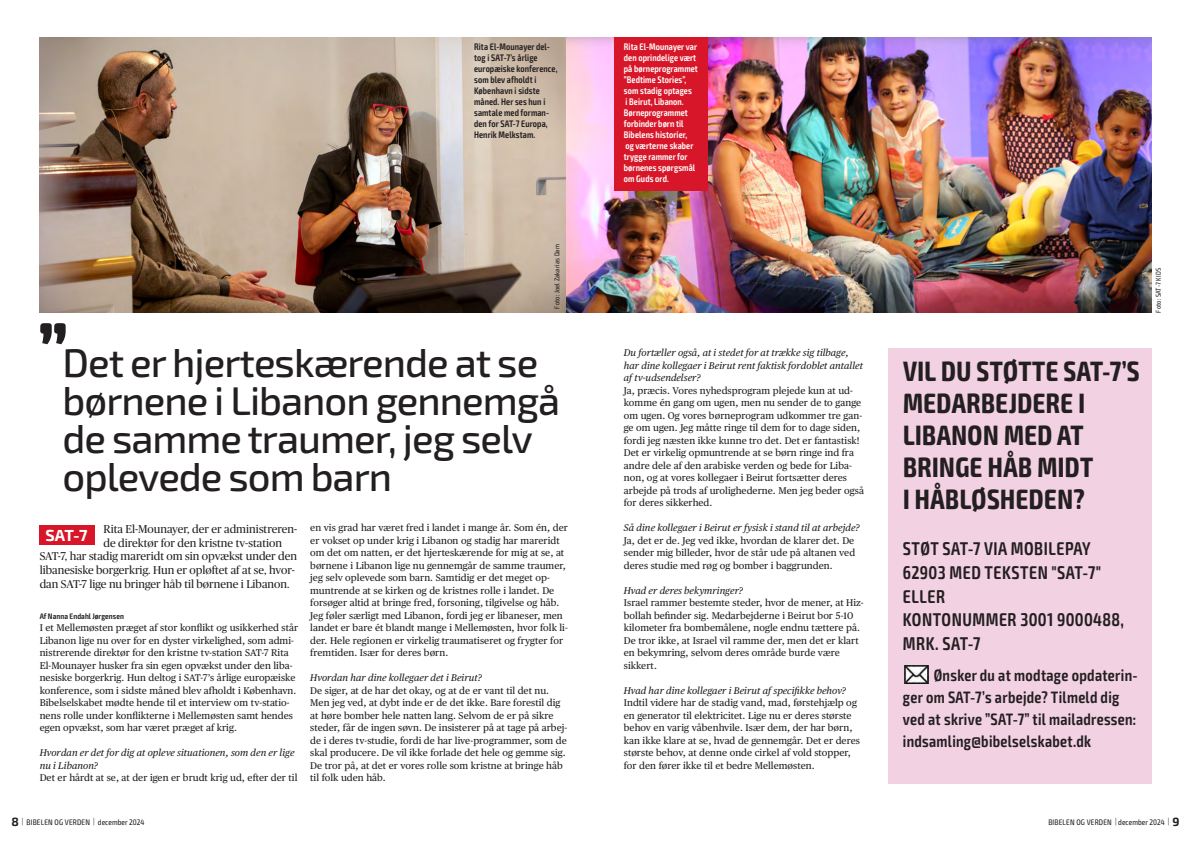
<style>
.page{position:relative;width:1191px;height:842px;background:#fff}
.page>*{position:absolute;margin:0;border:0;box-sizing:border-box;transform-origin:0 0}
.Rubrik{font:600 expanded 83.7px "Exo 2";color:#231f20;scale:1.1 1}
.Rubrik-2{font:500 40px/38px "Exo 2";letter-spacing:-.025em;color:#231f20}
.Faktatekst_billedtekst{font:700 condensed 28px/32px "Exo 2";letter-spacing:.02em;color:#231f20;scale:.94 1}
.Faktatekst_billedtekst-2{font:600 condensed 18.5px/23.8px "Exo 2";letter-spacing:.03em;color:#231f20;scale:.94 1}
.Faktatekst_billedtekst-3{font:600 condensed 16.5px/22px "Exo 2";letter-spacing:.02em;color:#231f20;scale:.94 1}
.Brødtekst{font:700 16px "Exo 2";color:#fff}
.Ny_indledning{font:11.4px "Publico";color:#231f20}
.Brødtekst_u_indryk{font:9.8px/12.5px "Publico Text";letter-spacing:.005em;color:#231f20}
.Brødtekst_u_indryk-2{font:italic 9.8px/12.5px "Publico Text";letter-spacing:.005em;color:#231f20}
.Faktatekst_billedtekst-4{font:600 condensed 9.5px/11px "Exo 2";letter-spacing:.01em;color:#fff;scale:.94 1}
.Faktatekst_billedtekst-5{font:600 condensed 9.5px/11px "Exo 2";letter-spacing:.01em;color:#231f20;scale:.94 1}
.t1{font:condensed 8px "Exo 2";letter-spacing:.025em;color:#231f20}
.Byline{font:600 condensed 8px "Exo 2";letter-spacing:.01em;color:#231f20}
.Fotobyline{font:condensed 7px "Exo 2";letter-spacing:.025em;color:#231f20}
.s1{font-weight:700;font-stretch:normal;font-size:12px}
.s2{font-weight:300}
</style>
<div class="page">
<div style="left:888px;top:348px;width:263px;height:436px;background:#f2d1e3"></div>
<img style="left:40px;top:37px;width:1111px;height:275px">
<div style="left:40px;top:525px;width:55px;height:20px;background:#d71729"></div>
<div style="left:614px;top:37px;width:94px;height:153px;background:#d71729"></div>
<img style="left:904px;top:666px;width:24px;height:17px">
<p class="Faktatekst_billedtekst-5" style="left:474px;top:41px;width:90px">Rita El-Mounayer del&shy;tog i SAT-7’s årlige europæiske konference, som blev afholdt i<br>København i sidste måned. Her ses hun i samtale med forman&shy;den for SAT-7 Europa,<br>Henrik Melkstam.</p>
<p class="Rubrik" style="left:35px;top:304px;width:36px">’’</p>
<p class="Fotobyline" style="left:553px;top:308px;width:66px;rotate:-90deg">Foto: Joel Zakarias Dam</p>
<p class="Rubrik-2" style="left:63px;top:342px;width:499px">Det er hjerteskærende at se børnene i Libanon gennemgå de samme traumer, jeg selv oplevede som barn</p>
<p class="Ny_indledning" style="left:103px;top:523px;width:195px">Rita El-Mounayer, der er administreren-</p>
<p class="Ny_indledning" style="left:103px;top:536px;width:180px">de direktør for den kristne tv-station</p>
<p class="Ny_indledning" style="left:40px;top:550px;width:259px">SAT-7, har stadig mareridt om sin opvækst under den</p>
<p class="Ny_indledning" style="left:40px;top:564px;width:257px">libanesiske borgerkrig. Hun er opløftet af at se, hvor-</p>
<p class="Ny_indledning" style="left:40px;top:577px;width:251px">dan SAT-7 lige nu bringer håb til børnene i Libanon.</p>
<p class="Brødtekst_u_indryk" style="left:310px;top:522px;width:259px">en vis grad har været fred i landet i mange år. Som én, der er vokset op under krig i Libanon og stadig har mareridt om det om natten, er det hjerteskærende for mig at se, at børnene i Libanon lige nu gennemgår de samme traumer, jeg selv oplevede som barn. Samtidig er det meget op&shy;muntrende at se kirken og de kristnes rolle i landet. De forsøger altid at bringe fred, forsoning, tilgivelse og håb.<br>Jeg føler særligt med Libanon, fordi jeg er libaneser, men landet er bare ét blandt mange i Mellemøsten, hvor folk li&shy;der. Hele regionen er virkelig traumatiseret og frygter for fremtiden. Især for deres børn.</p>
<p class="Brødtekst_u_indryk-2" style="left:310px;top:671px;width:173px">Hvordan har dine kollegaer det i Beirut?</p>
<p class="Brødtekst_u_indryk" style="left:310px;top:684px;width:258px">De siger, at de har det okay, og at de er vant til det nu.<br>Men jeg ved, at dybt inde er de det ikke. Bare forestil dig at høre bomber hele natten lang. Selvom de er på sikre steder, får de ingen søvn. De insisterer på at tage på arbej&shy;de i deres tv-studie, fordi de har live-programmer, som de skal producere. De vil ikke forlade det hele og gemme sig.<br>De tror på, at det er vores rolle som kristne at bringe håb til folk uden håb.</p>
<p class="Brødtekst" style="left:45px;top:523px;width:44px">SAT-7</p>
<p class="Byline" style="left:40px;top:611px;width:86px">Af Nanna Endahl Jørgensen</p>
<p class="Brødtekst_u_indryk" style="left:40px;top:622px;width:260px">I et Mellemøsten præget af stor konflikt og usikkerhed står Libanon lige nu over for en dyster virkelighed, som admi&shy;nistrerende direktør for den kristne tv-station SAT-7 Rita El-Mounayer husker fra sin egen opvækst under den liba&shy;nesiske borgerkrig. Hun deltog i SAT-7’s årlige europæiske konference, som i sidste måned blev afholdt i København.<br>Bibelselskabet mødte hende til et interview om tv-statio&shy;nens rolle under konflikterne i Mellemøsten samt hendes egen opvækst, som har været præget af krig.</p>
<p class="Brødtekst_u_indryk-2" style="left:40px;top:746px;width:256px">Hvordan er det for dig at opleve situationen, som den er lige nu i Libanon?</p>
<p class="Brødtekst_u_indryk" style="left:40px;top:772px;width:259px">Det er hårdt at se, at der igen er brudt krig ud, efter der til</p>
<p class="Faktatekst_billedtekst-4" style="left:624px;top:41px;width:80px">Rita El-Mounayer var den oprindelige vært på børneprogrammet ”Bedtime Stories”, som stadig optages<br>i Beirut, Libanon.<br>Børneprogrammet forbinder børn til<br>Bibelens historier, og værterne skaber trygge rammer for børnenes spørgsmål om Guds ord.</p>
<p class="Brødtekst_u_indryk-2" style="left:624px;top:346px;width:241px">Du fortæller også, at i stedet for at trække sig tilbage, har dine kollegaer i Beirut rent faktisk fordoblet antallet af tv-udsendelser?</p>
<p class="Brødtekst_u_indryk" style="left:624px;top:384px;width:242px">Ja, præcis. Vores nyhedsprogram plejede kun at ud&shy;komme én gang om ugen, men nu sender de to gange om ugen. Og vores børneprogram udkommer tre gan&shy;ge om ugen. Jeg måtte ringe til dem for to dage siden, fordi jeg næsten ikke kunne tro det. Det er fantastisk!<br>Det er virkelig opmuntrende at se børn ringe ind fra andre dele af den arabiske verden og bede for Liba&shy;non, og at vores kollegaer i Beirut fortsætter deres arbejde på trods af urolighederne. Men jeg beder også for deres sikkerhed.</p>
<p class="Brødtekst_u_indryk-2" style="left:624px;top:521px;width:237px">Så dine kollegaer i Beirut er fysisk i stand til at arbejde?</p>
<p class="Brødtekst_u_indryk" style="left:624px;top:534px;width:233px;text-align:justify">Ja, det er de. Jeg ved ikke, hvordan de klarer det. De sender mig billeder, hvor de står ude på altanen ved deres studie med røg og bomber i baggrunden.</p>
<p class="Brødtekst_u_indryk-2" style="left:624px;top:583px;width:121px">Hvad er deres bekymringer?</p>
<p class="Brødtekst_u_indryk" style="left:624px;top:597px;width:241px">Israel rammer bestemte steder, hvor de mener, at Hiz&shy;bollah befinder sig. Medarbejderne i Beirut bor 5-10 kilometer fra bombemålene, nogle endnu tættere på.<br>De tror ikke, at Israel vil ramme der, men det er klart en bekymring, selvom deres område burde være sikkert.</p>
<p class="Brødtekst_u_indryk-2" style="left:624px;top:683px;width:224px">Hvad har dine kollegaer i Beirut af specifikke behov?</p>
<p class="Brødtekst_u_indryk" style="left:624px;top:697px;width:238px">Indtil videre har de stadig vand, mad, førstehjælp og en generator til elektricitet. Lige nu er deres største behov en varig våbenhvile. Især dem, der har børn, kan ikke klare at se, hvad de gennemgår. Det er deres største behov, at denne onde cirkel af vold stopper, for den fører ikke til et bedre Mellemøsten.</p>
<p class="Fotobyline" style="left:1154px;top:312px;width:46px;rotate:-90deg">Foto: SAT-7 KIDS</p>
<p class="Faktatekst_billedtekst" style="left:903px;top:356px;width:253px">VIL DU STØTTE SAT-7’S<br>MEDARBEJDERE I<br>LIBANON MED AT<br>BRINGE HÅB MIDT<br>I HÅBLØSHEDEN?</p>
<p class="Faktatekst_billedtekst-2" style="left:903px;top:537px;width:212px">STØT SAT-7 VIA MOBILEPAY<br>62903 MED TEKSTEN "SAT-7"</p>
<p class="Faktatekst_billedtekst-2" style="left:903px;top:585px;width:46px">ELLER</p>
<p class="Faktatekst_billedtekst-2" style="left:903px;top:608px;width:237px">KONTONUMMER 3001 9000488,<br>MRK. SAT-7</p>
<p class="Faktatekst_billedtekst-3" style="left:903px;top:665px;width:251px;text-indent:31px">Ønsker du at modtage opdaterin&shy;ger om SAT-7’s arbejde? Tilmeld dig ved at skrive ”SAT-7” til mailadressen: indsamling@bibelselskabet.dk</p>
<p class="t1" style="left:11px;top:818px;width:135px"><span class="s1">8</span> <span class="s2">|</span> BIBELEN OG VERDEN <span class="s2">|</span> december 2024</p>
<p class="t1" style="left:1048px;top:818px;width:133px">BIBELEN OG VERDEN <span class="s2">|</span> december 2024 <span class="s2">|</span> <span class="s1">9</span></p>
</div>
